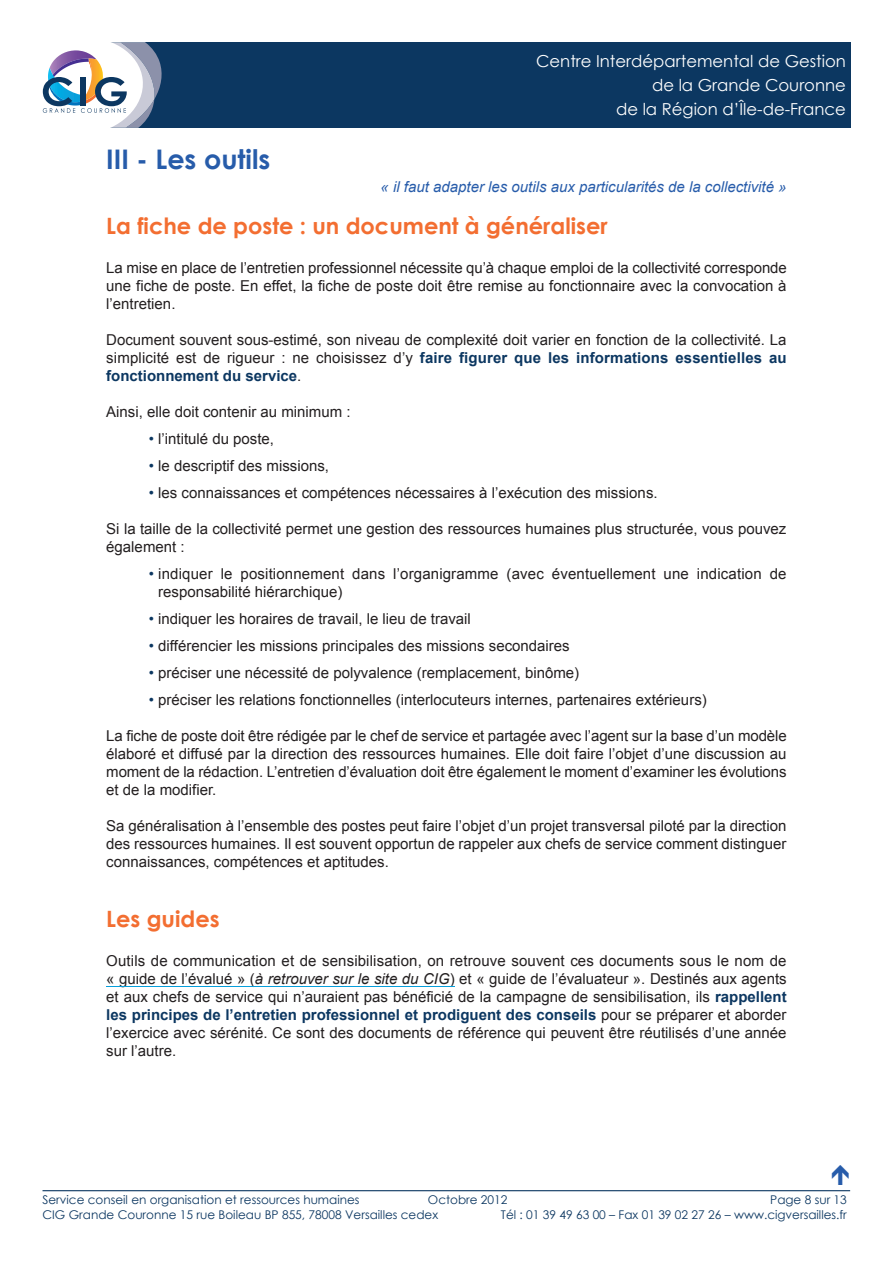
<style>
.page{position:relative;width:893px;height:1263px;background:#fff}
.page>*{position:absolute;margin:0;border:0;box-sizing:border-box;transform-origin:0 0}
.t1{font:700 27px "Century Gothic";color:#275caa}
.t2{font:700 22.5px "Century Gothic";color:#f36e31}
.t3{font:22.5px "Travelcons";color:#275caa}
.t4{font:16.5px/24px "Century Gothic";color:#fff;text-align:right}
.t5{font:15px/18px "Arial";color:#231f20;text-align:justify}
.t6{font:italic 15px "Arial";color:#275caa}
.t7{font:12px "Century Gothic";color:#0c3761}
.s1{font-weight:700;color:#0c3761}
.s2{color:#0c3761}
.s3{font-style:italic}
</style>
<div class="page">
<div style="left:77px;top:43px;width:773px;height:85px;background:#0c3761"></div>
<svg style="left:42px;top:42px;width:121px;height:86px"></svg>
<hr style="left:43px;top:1190px;width:807px;height:1px;background:#0c3761">
<svg style="left:106px;top:986px;width:13px;height:1px"></svg>
<hr style="left:119px;top:986px;width:114px;height:1px;background:#069edb">
<svg style="left:233px;top:986px;width:22px;height:1px"></svg>
<hr style="left:255px;top:986px;width:195px;height:1px;background:#069edb">
<h1 class="t1" style="left:106px;top:142px;width:166px">III - Les outils</h1>
<p class="t4" style="left:536px;top:49px;width:311px">Centre Interdépartemental de Gestion de la Grande Couronne<br>de la Région d’Île-de-France</p>
<p class="t6" style="left:381px;top:179px;width:408px">« il faut adapter les outils aux particularités de la collectivité »</p>
<h2 class="t2" style="left:106px;top:211px;width:503px">La fiche de poste : un document à généraliser</h2>
<p class="t5" style="left:106px;top:259px;width:682px">La mise en place de l’entretien professionnel nécessite qu’à chaque emploi de la collectivité corresponde une fiche de poste. En effet, la fiche de poste doit être remise au fonctionnaire avec la convocation à l’entretien.</p>
<p class="t5" style="left:106px;top:331px;width:682px">Document souvent sous-estimé, son niveau de complexité doit varier en fonction de la collectivité. La simplicité est de rigueur : ne choisissez d’y <span class="s1">faire figurer que les informations essentielles au fonctionnement du service</span>.</p>
<p class="t5" style="left:106px;top:403px;width:246px">Ainsi, elle doit contenir au minimum :</p>
<p class="t5" style="left:149px;top:430px;width:127px"><span class="s2">•</span> l’intitulé du poste,</p>
<p class="t5" style="left:149px;top:457px;width:182px"><span class="s2">•</span> le descriptif des missions,</p>
<p class="t5" style="left:149px;top:484px;width:510px"><span class="s2">•</span> les connaissances et compétences nécessaires à l’exécution des missions.</p>
<p class="t5" style="left:106px;top:520px;width:682px">Si la taille de la collectivité permet une gestion des ressources humaines plus structurée, vous pouvez également :</p>
<p class="t5" style="left:158px;top:565px;width:630px;text-indent:-9px"><span class="s2">•</span> indiquer le positionnement dans l’organigramme (avec éventuellement une indication de responsabilité hiérarchique)</p>
<p class="t5" style="left:149px;top:610px;width:324px"><span class="s2">•</span> indiquer les horaires de travail, le lieu de travail</p>
<p class="t5" style="left:149px;top:637px;width:422px"><span class="s2">•</span> différencier les missions principales des missions secondaires</p>
<p class="t5" style="left:149px;top:664px;width:432px"><span class="s2">•</span> préciser une nécessité de polyvalence (remplacement, binôme)</p>
<p class="t5" style="left:149px;top:691px;width:559px"><span class="s2">•</span> préciser les relations fonctionnelles (interlocuteurs internes, partenaires extérieurs)</p>
<p class="t5" style="left:106px;top:727px;width:682px">La fiche de poste doit être rédigée par le chef de service et partagée avec l’agent sur la base d’un modèle élaboré et diffusé par la direction des ressources humaines. Elle doit faire l’objet d’une discussion au moment de la rédaction. L’entretien d’évaluation doit être également le moment d’examiner les évolutions et de la modifier.</p>
<p class="t5" style="left:106px;top:817px;width:682px">Sa généralisation à l’ensemble des postes peut faire l’objet d’un projet transversal piloté par la direction des ressources humaines. Il est souvent opportun de rappeler aux chefs de service comment distinguer connaissances, compétences et aptitudes.</p>
<h2 class="t2" style="left:106px;top:904px;width:115px">Les guides</h2>
<p class="t5" style="left:106px;top:952px;width:682px">Outils de communication et de sensibilisation, on retrouve souvent ces documents sous le nom de « guide de l’évalué » (<span class="s3">à retrouver sur le site du CIG</span>) et « guide de l’évaluateur ». Destinés aux agents et aux chefs de service qui n’auraient pas bénéficié de la campagne de sensibilisation, ils <span class="s1">rappellent les principes de l’entretien professionnel et prodiguent des conseils</span> pour se préparer et aborder l’exercice avec sérénité. Ce sont des documents de référence qui peuvent être réutilisés d’une année sur l’autre.</p>
<h2 class="t3" style="left:831px;top:1163px;width:21px">4</h2>
<p class="t7" style="left:43px;top:1192px;width:319px">Service conseil en organisation et ressources humaines</p>
<p class="t7" style="left:428px;top:1192px;width:81px">Octobre 2012</p>
<p class="t7" style="left:770px;top:1192px;width:78px">Page 8 sur 13</p>
<p class="t7" style="left:43px;top:1206px;width:397px">CIG Grande Couronne 15 rue Boileau BP 855, 78008 Versailles cedex</p>
<p class="t7" style="left:501px;top:1206px;width:347px">Tél : 01 39 49 63 00 – Fax 01 39 02 27 26 – www.cigversailles.fr</p>
</div>
